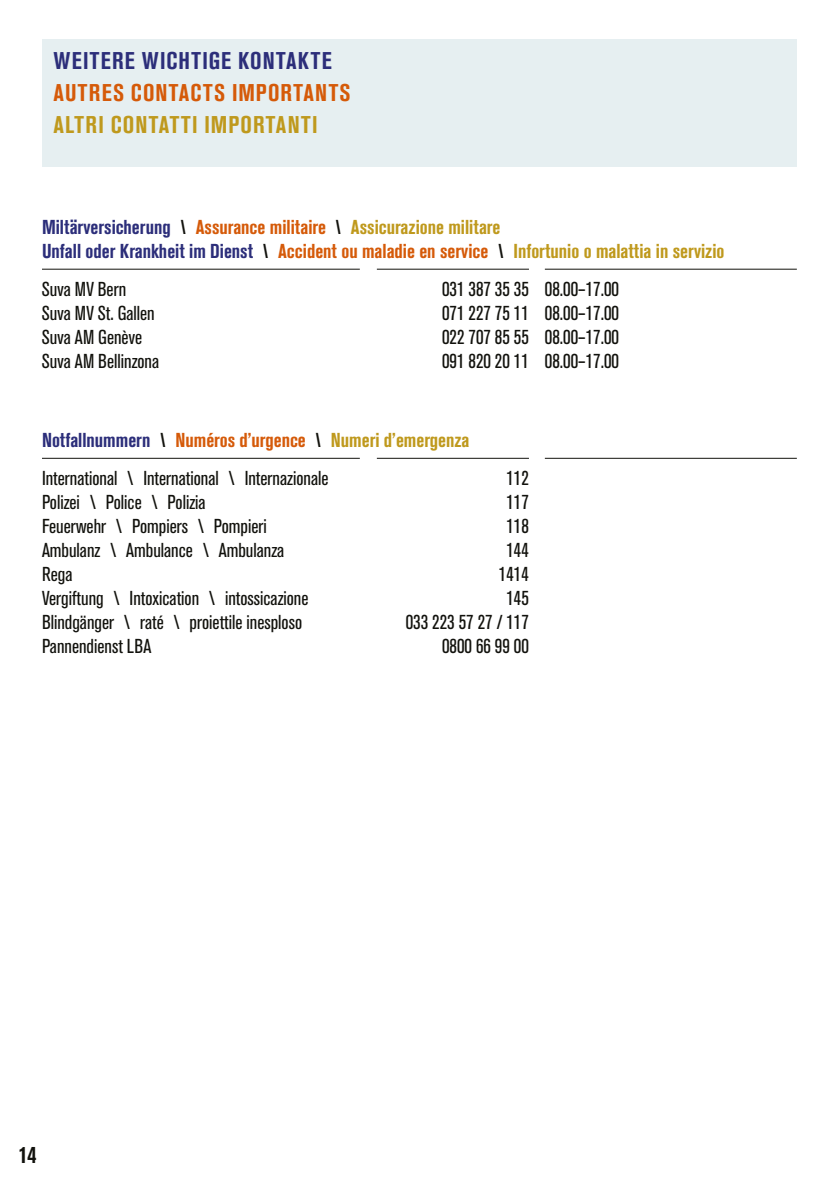
<style>
.page{position:relative;width:840px;height:1191px;background:#fff}
.page>*{position:absolute;margin:0;border:0;box-sizing:border-box;transform-origin:0 0}
.ZEM_Standard_deutsch{font:700 condensed 24px "Akzidenz Grotesk Pro";letter-spacing:.055em;color:#d55a09}
.ZEM_Standard_deutsch-2{font:700 condensed 24px "Akzidenz Grotesk Pro";letter-spacing:.055em;color:#2c2e7a}
.ZEM_Standard_deutsch-3{font:700 condensed 24px "Akzidenz Grotesk Pro";letter-spacing:.05em;color:#bf991d}
.t1{font:700 condensed 24px "Akzidenz Grotesk Pro";color:#12120d}
.ZEM_Standard_deutsch-4{font:condensed 20px "Akzidenz Grotesk Pro";color:#12120d}
.ZEM_Standard_deutsch-5{font:700 condensed 20px "Akzidenz Grotesk Pro";color:#bf991d}
.s1{color:#2c2e7a}
.s2{color:#12120d}
.s3{color:#d55a09}
</style>
<div class="page">
<div style="left:42px;top:40px;width:754px;height:127px;background:#e6eff1"></div>
<hr style="left:42px;top:458px;width:317px;height:1px;background:#12120d">
<hr style="left:376px;top:458px;width:152px;height:1px;background:#12120d">
<hr style="left:544px;top:458px;width:252px;height:1px;background:#12120d">
<hr style="left:42px;top:269px;width:317px;height:1px;background:#12120d">
<hr style="left:376px;top:269px;width:152px;height:1px;background:#12120d">
<hr style="left:544px;top:269px;width:252px;height:1px;background:#12120d">
<p class="ZEM_Standard_deutsch-2" style="left:53px;top:45px;width:280px">WEITERE WICHTIGE KONTAKTE</p>
<p class="ZEM_Standard_deutsch" style="left:53px;top:77px;width:298px">AUTRES CONTACTS IMPORTANTS</p>
<p class="ZEM_Standard_deutsch-3" style="left:53px;top:109px;width:265px">ALTRI CONTATTI IMPORTANTI</p>
<p class="ZEM_Standard_deutsch-5" style="left:42px;top:214px;width:459px"><span class="s1">Miltärversicherung</span> <span class="s2">\</span> <span class="s3">Assurance militaire</span> <span class="s2">\</span> Assicurazione militare</p>
<p class="ZEM_Standard_deutsch-5" style="left:42px;top:238px;width:683px"><span class="s1">Unfall oder Krankheit im Dienst</span> <span class="s2">\</span> <span class="s3">Accident ou maladie en service</span> <span class="s2">\</span> Infortunio o malattia in servizio</p>
<p class="ZEM_Standard_deutsch-4" style="left:42px;top:275px;width:86px">Suva MV Bern</p>
<p class="ZEM_Standard_deutsch-4" style="left:42px;top:299px;width:114px">Suva MV St. Gallen</p>
<p class="ZEM_Standard_deutsch-4" style="left:42px;top:323px;width:101px">Suva AM Genève</p>
<p class="ZEM_Standard_deutsch-4" style="left:42px;top:347px;width:119px">Suva AM Bellinzona</p>
<p class="ZEM_Standard_deutsch-4" style="left:442px;top:275px;width:88px">031 387 35 35</p>
<p class="ZEM_Standard_deutsch-4" style="left:442px;top:299px;width:88px">071 227 75 11</p>
<p class="ZEM_Standard_deutsch-4" style="left:442px;top:323px;width:88px">022 707 85 55</p>
<p class="ZEM_Standard_deutsch-4" style="left:442px;top:347px;width:88px">091 820 20 11</p>
<p class="ZEM_Standard_deutsch-4" style="left:544px;top:275px;width:76px">08.00–17.00</p>
<p class="ZEM_Standard_deutsch-4" style="left:544px;top:299px;width:76px">08.00–17.00</p>
<p class="ZEM_Standard_deutsch-4" style="left:544px;top:323px;width:76px">08.00–17.00</p>
<p class="ZEM_Standard_deutsch-4" style="left:544px;top:347px;width:76px">08.00–17.00</p>
<p class="ZEM_Standard_deutsch-5" style="left:42px;top:427px;width:429px"><span class="s1">Notfallnummern</span> <span class="s2">\</span> <span class="s3">Numéros d’urgence</span> <span class="s2">\</span> Numeri d’emergenza</p>
<p class="ZEM_Standard_deutsch-4" style="left:42px;top:465px;width:288px">International \ International \ Internazionale</p>
<p class="ZEM_Standard_deutsch-4" style="left:42px;top:489px;width:165px">Polizei \ Police \ Polizia</p>
<p class="ZEM_Standard_deutsch-4" style="left:42px;top:513px;width:226px">Feuerwehr \ Pompiers \ Pompieri</p>
<p class="ZEM_Standard_deutsch-4" style="left:42px;top:537px;width:244px">Ambulanz \ Ambulance \ Ambulanza</p>
<p class="ZEM_Standard_deutsch-4" style="left:42px;top:561px;width:32px">Rega</p>
<p class="ZEM_Standard_deutsch-4" style="left:42px;top:585px;width:268px">Vergiftung \ Intoxication \ intossicazione</p>
<p class="ZEM_Standard_deutsch-4" style="left:42px;top:609px;width:261px">Blindgänger \ raté \ proiettile inesploso</p>
<p class="ZEM_Standard_deutsch-4" style="left:42px;top:633px;width:111px">Pannendienst LBA</p>
<p class="ZEM_Standard_deutsch-4" style="left:506px;top:465px;width:24px">112</p>
<p class="ZEM_Standard_deutsch-4" style="left:506px;top:489px;width:24px">117</p>
<p class="ZEM_Standard_deutsch-4" style="left:506px;top:513px;width:24px">118</p>
<p class="ZEM_Standard_deutsch-4" style="left:506px;top:537px;width:24px">144</p>
<p class="ZEM_Standard_deutsch-4" style="left:498px;top:561px;width:31px">1414</p>
<p class="ZEM_Standard_deutsch-4" style="left:506px;top:585px;width:24px">145</p>
<p class="ZEM_Standard_deutsch-4" style="left:405px;top:609px;width:125px">033 223 57 27 / 117</p>
<p class="ZEM_Standard_deutsch-4" style="left:442px;top:633px;width:88px">0800 66 99 00</p>
<p class="t1" style="left:19px;top:1138px;width:18px">14</p>
</div>
